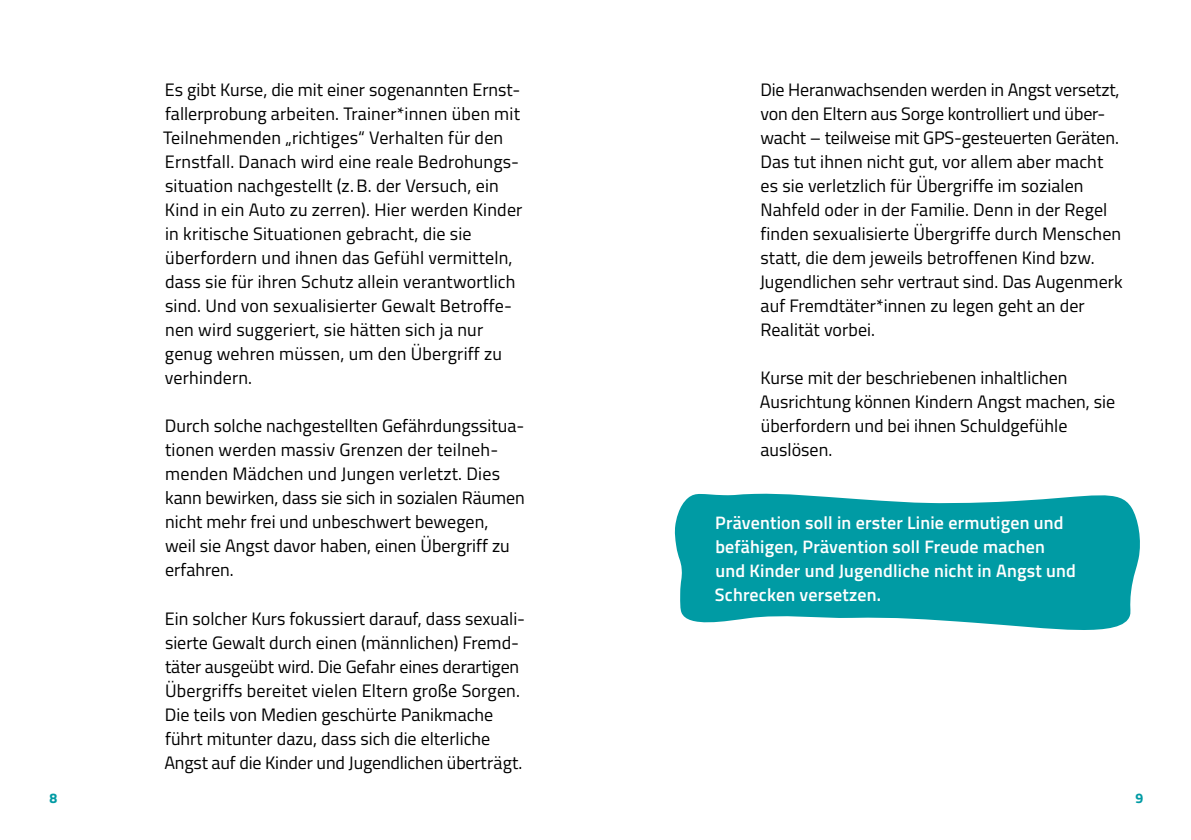
<style>
.page{position:relative;width:1191px;height:840px;background:#fff}
.page>*{position:absolute;margin:0;border:0;box-sizing:border-box;transform-origin:0 0}
.t1{font:18px/24px "Titillium";color:#000}
.t2{font:600 18px/24px "Titillium";letter-spacing:.01em;color:#fff}
.t3{font:700 14px "Titillium";color:#009ba4}
</style>
<div class="page">
<svg style="left:674px;top:493px;width:466px;height:137px;background:#1fa7af"></svg>
<p class="t1" style="left:163px;top:77px;width:361px">Es gibt Kurse, die mit einer sogenannten Ernst&shy;fallerprobung arbeiten. Trainer*innen üben mit Teilnehmenden „richtiges“ Verhalten für den Ernstfall. Danach wird eine reale Bedrohungs&shy;situation nachgestellt (z.B. der Versuch, ein Kind in ein Auto zu zerren). Hier werden Kinder in kritische Situationen gebracht, die sie überfordern und ihnen das Gefühl vermitteln, dass sie für ihren Schutz allein verantwortlich sind. Und von sexualisierter Gewalt Betroffe&shy;nen wird suggeriert, sie hätten sich ja nur genug wehren müssen, um den Übergriff zu verhindern.</p>
<p class="t1" style="left:165px;top:413px;width:361px">Durch solche nachgestellten Gefährdungssitua&shy;tionen werden massiv Grenzen der teilneh&shy;menden Mädchen und Jungen verletzt. Dies kann bewirken, dass sie sich in sozialen Räumen nicht mehr frei und unbeschwert bewegen,<br>weil sie Angst davor haben, einen Übergriff zu erfahren.</p>
<p class="t1" style="left:164px;top:605px;width:362px">Ein solcher Kurs fokussiert darauf, dass sexuali&shy;sierte Gewalt durch einen (männlichen) Fremd&shy;täter ausgeübt wird. Die Gefahr eines derartigen Übergriffs bereitet vielen Eltern große Sorgen.<br>Die teils von Medien geschürte Panikmache führt mitunter dazu, dass sich die elterliche Angst auf die Kinder und Jugendlichen überträgt.</p>
<p class="t1" style="left:759px;top:77px;width:364px">Die Heranwachsenden werden in Angst versetzt, von den Eltern aus Sorge kontrolliert und über&shy;wacht – teilweise mit GPS-gesteuerten Geräten.<br>Das tut ihnen nicht gut, vor allem aber macht es sie verletzlich für Übergriffe im sozialen Nahfeld oder in der Familie. Denn in der Regel finden sexualisierte Übergriffe durch Menschen statt, die dem jeweils betroffenen Kind bzw.<br>Jugendlichen sehr vertraut sind. Das Augenmerk auf Fremdtäter*innen zu legen geht an der Realität vorbei.</p>
<p class="t1" style="left:760px;top:365px;width:357px">Kurse mit der beschriebenen inhaltlichen Ausrichtung können Kindern Angst machen, sie überfordern und bei ihnen Schuldgefühle auslösen.</p>
<p class="t2" style="left:715px;top:509px;width:362px">Prävention soll in erster Linie ermutigen und befähigen, Prävention soll Freude machen und Kinder und Jugendliche nicht in Angst und Schrecken versetzen.</p>
<p class="t3" style="left:49px;top:787px;width:9px">8</p>
<p class="t3" style="left:1135px;top:787px;width:9px">9</p>
</div>
